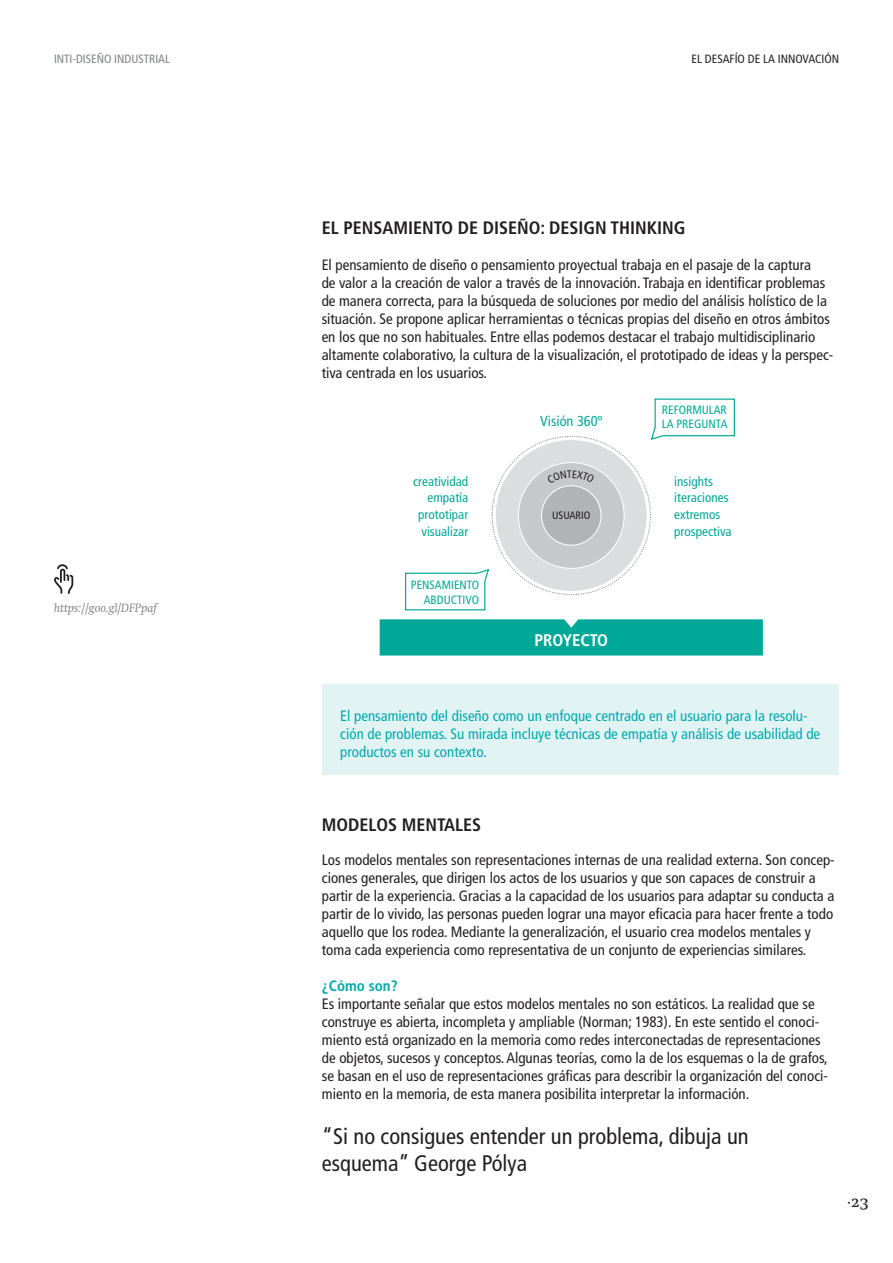
<style>
.page{position:relative;width:893px;height:1263px;background:#fff}
.page>*{position:absolute;margin:0;border:0;box-sizing:border-box;transform-origin:0 0}
.txt__frut_57_10_12_t{font:condensed 22.5px "Frutiger LT Std";color:#231f20}
.Tit_FRUT67_10_12_bla{font:700 condensed 18px "Frutiger LT Std";color:#231f20}
.t1{font:700 condensed 16.8px "Frutiger LT Std";color:#fff}
.t2{font:16.5px "Swift Regular SC";color:#231f20}
.txt__frut_57_10_12_t-2{font:condensed 15px/18px "Frutiger LT Std";color:#231f20}
.destacado_herramient{font:condensed 15px/18px "Frutiger LT Std";color:#00aaac}
.txt__frut_57_10_12_t-3{font:700 condensed 15px "Frutiger LT Std";color:#00aaac}
.t3{font:condensed 14.4px "Frutiger LT Std";color:#00a897}
.t4{font:condensed 13.2px/16.8px "Frutiger LT Std";color:#00a897;text-align:right}
.t5{font:condensed 12px/14.4px "Frutiger LT Std";color:#00a897;text-align:right}
.t6{font:condensed 12px "Frutiger LT Std";color:#231f20}
.t7{font:condensed 12px "Frutiger LT Std";color:#808285}
.links_herramientas{font:italic 12px "Swift";color:#808285}
.t8{font:condensed 10.8px "Frutiger LT Std";color:#231f20}
</style>
<div class="page">
<div style="left:380px;top:619px;width:383px;height:36px;background:#00a897"></div>
<svg style="left:405px;top:398px;width:330px;height:213px"></svg>
<svg style="left:54px;top:564px;width:19px;height:30px"></svg>
<div style="left:322px;top:685px;width:517px;height:90px;background:#e2f3f4"></div>
<svg style="left:547px;top:470px;width:48px;height:14px"></svg>
<p class="t7" style="left:54px;top:52px;width:118px">INTI-DISEÑO INDUSTRIAL</p>
<p class="t6" style="left:692px;top:52px;width:149px">EL DESAFÍO DE LA INNOVACIÓN</p>
<p class="links_herramientas" style="left:54px;top:601px;width:104px">https://goo.gl/DFPpaf</p>
<p class="Tit_FRUT67_10_12_bla" style="left:322px;top:217px;width:365px">EL PENSAMIENTO DE DISEÑO: DESIGN THINKING</p>
<p class="txt__frut_57_10_12_t-2" style="left:322px;top:256px;width:513px">El pensamiento de diseño o pensamiento proyectual trabaja en el pasaje de la captura<br>de valor a la creación de valor a través de la innovación. Trabaja en identificar problemas de manera correcta, para la búsqueda de soluciones por medio del análisis holístico de la situación. Se propone aplicar herramientas o técnicas propias del diseño en otros ámbitos en los que no son habituales. Entre ellas podemos destacar el trabajo multidisciplinario altamente colaborativo, la cultura de la visualización, el prototipado de ideas y la perspec&shy;tiva centrada en los usuarios.</p>
<p class="t3" style="left:540px;top:412px;width:64px">Visión 360º</p>
<p class="t5" style="left:662px;top:403px;width:67px;text-align:left">REFORMULAR<br>LA PREGUNTA</p>
<p class="t4" style="left:413px;top:473px;width:57px">creatividad empatía prototipar visualizar</p>
<p class="t4" style="left:674px;top:473px;width:59px;text-align:left">insights iteraciones extremos prospectiva</p>
<p class="t8" style="left:552px;top:509px;width:40px">USUARIO</p>
<p class="t5" style="left:411px;top:578px;width:70px">PENSAMIENTO<br>ABDUCTIVO</p>
<p class="t1" style="left:535px;top:630px;width:75px">PROYECTO</p>
<p class="destacado_herramient" style="left:340px;top:706px;width:481px">El pensamiento del diseño como un enfoque centrado en el usuario para la resolu&shy;ción de problemas. Su mirada incluye técnicas de empatía y análisis de usabilidad de productos en su contexto.</p>
<p class="Tit_FRUT67_10_12_bla" style="left:322px;top:814px;width:161px">MODELOS MENTALES</p>
<p class="txt__frut_57_10_12_t-2" style="left:322px;top:851px;width:514px">Los modelos mentales son representaciones internas de una realidad externa. Son concep&shy;ciones generales, que dirigen los actos de los usuarios y que son capaces de construir a partir de la experiencia. Gracias a la capacidad de los usuarios para adaptar su conducta a partir de lo vivido, las personas pueden lograr una mayor eficacia para hacer frente a todo aquello que los rodea. Mediante la generalización, el usuario crea modelos mentales y toma cada experiencia como representativa de un conjunto de experiencias similares.</p>
<p class="txt__frut_57_10_12_t-3" style="left:322px;top:977px;width:77px">¿Cómo son?</p>
<p class="txt__frut_57_10_12_t-2" style="left:322px;top:995px;width:508px">Es importante señalar que estos modelos mentales no son estáticos. La realidad que se construye es abierta, incompleta y ampliable (Norman; 1983). En este sentido el conoci&shy;miento está organizado en la memoria como redes interconectadas de representaciones de objetos, sucesos y conceptos. Algunas teorías, como la de los esquemas o la de grafos, se basan en el uso de representaciones gráficas para describir la organización del conoci&shy;miento en la memoria, de esta manera posibilita interpretar la información.</p>
<p class="txt__frut_57_10_12_t" style="left:322px;top:1123px;width:428px">“Si no consigues entender un problema, dibuja un</p>
<p class="txt__frut_57_10_12_t" style="left:322px;top:1150px;width:207px">esquema” George Pólya</p>
<p class="t2" style="left:847px;top:1192px;width:23px">·23</p>
</div>
